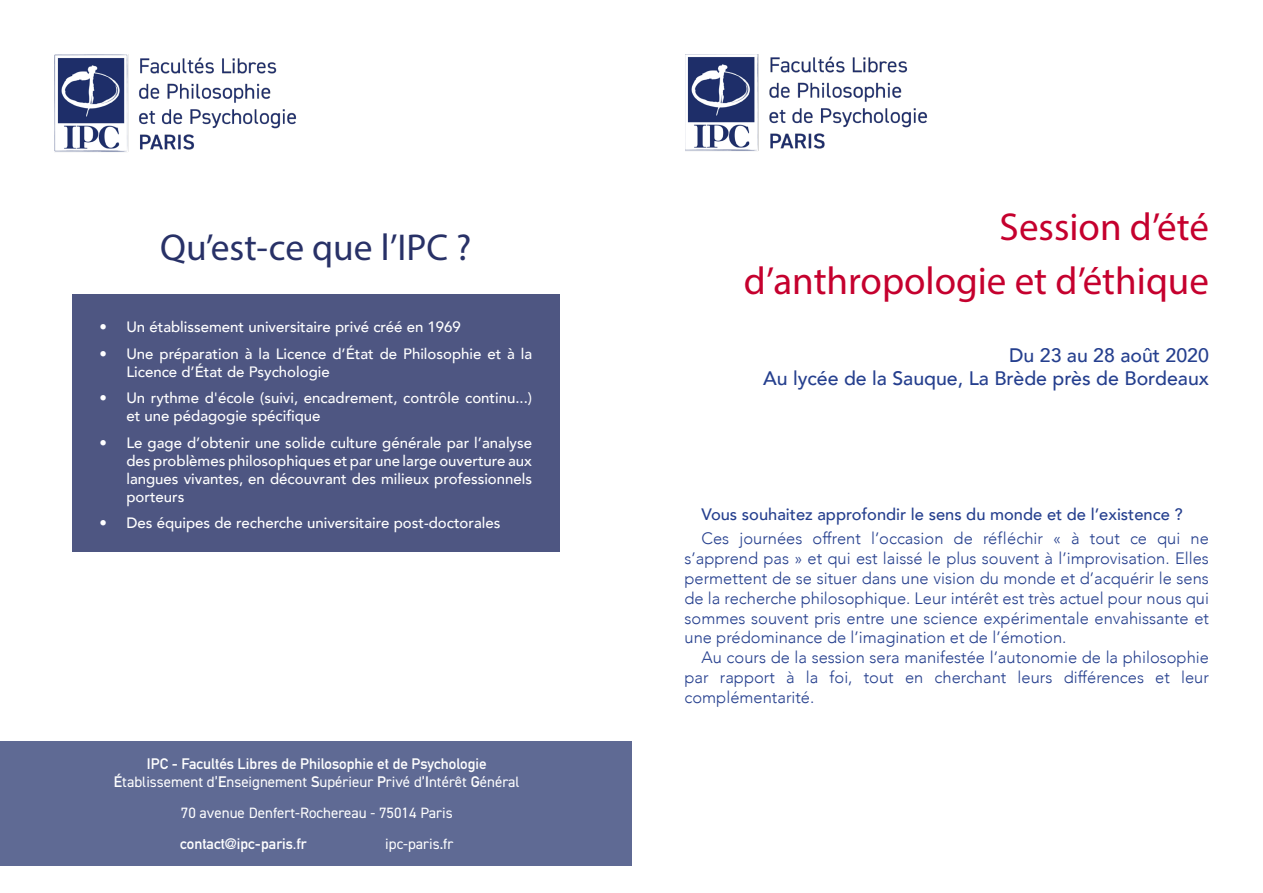
<style>
.page{position:relative;width:1263px;height:893px;background:#fff}
.page>*{position:absolute;margin:0;border:0;box-sizing:border-box;transform-origin:0 0}
.t1{font:39px "Myriad Pro";color:#c5002e}
.t2{font:37.5px "Myriad Pro";color:#283167}
.t3{font:500 19.5px "Avenir";color:#253f8e}
.t4{font:300 16.5px/19.8px "Avenir";color:#253f8e;text-align:justify}
.t5{font:500 16.5px "Avenir";color:#253f8e}
.t6{font:500 15px/18px "Avenir";color:#fff}
.t7{font:15px "DIN2014";color:#fff}
.t8{font:700 15px "DIN Alternate";color:#fff}
.s1{font-family:"DIN Alternate";font-weight:700}
</style>
<div class="page">
<img style="left:685px;top:54px;width:242px;height:97px">
<div style="left:72px;top:294px;width:487px;height:257px;background:#4e5682"></div>
<div style="left:0;top:741px;width:631px;height:125px;background:#5f6a94"></div>
<img style="left:54px;top:54px;width:243px;height:98px">
<p class="t2" style="left:160px;top:224px;width:313px">Qu’est-ce que l’IPC ?</p>
<p class="t6" style="left:99px;top:317px;width:363px">• Un établissement universitaire privé créé en 1969</p>
<p class="t6" style="left:126px;top:344px;width:407px;text-indent:-27px">• Une préparation à la Licence d’État de Philosophie et à la<br>Licence d’État de Psychologie</p>
<p class="t6" style="left:126px;top:388px;width:407px;text-indent:-27px">• Un rythme d'école (suivi, encadrement, contrôle continu...) et une pédagogie spécifique</p>
<p class="t6" style="left:126px;top:433px;width:407px;text-align:justify;text-indent:-27px">• Le gage d’obtenir une solide culture générale par l’analyse des problèmes philosophiques et par une large ouverture aux langues vivantes, en découvrant des milieux professionnels porteurs</p>
<p class="t6" style="left:99px;top:513px;width:403px">• Des équipes de recherche universitaire post-doctorales</p>
<p class="t8" style="left:147px;top:753px;width:341px">IPC - Facultés Libres de Philosophie et de Psychologie</p>
<p class="t7" style="left:114px;top:773px;width:407px"><span class="s1">É</span>tablissement d’<span class="s1">E</span>nseignement <span class="s1">S</span>upérieur <span class="s1">P</span>rivé d’<span class="s1">I</span>ntérêt <span class="s1">G</span>énéral</p>
<p class="t7" style="left:181px;top:803px;width:273px">70 avenue Denfert-Rochereau - 75014 Paris</p>
<p class="t8" style="left:180px;top:832px;width:128px">contact@ipc-paris.fr</p>
<p class="t7" style="left:385px;top:834px;width:70px">ipc-paris.fr</p>
<p class="t1" style="left:999px;top:203px;width:211px">Session d’été</p>
<p class="t1" style="left:744px;top:257px;width:467px">d’anthropologie et d’éthique</p>
<p class="t3" style="left:1009px;top:338px;width:201px">Du 23 au 28 août 2020</p>
<p class="t3" style="left:763px;top:362px;width:447px">Au lycée de la Sauque, La Brède près de Bordeaux</p>
<p class="t5" style="left:701px;top:500px;width:483px">Vous souhaitez approfondir le sens du monde et de l’existence ?</p>
<p class="t4" style="left:684px;top:529px;width:526px;text-indent:17px">Ces journées offrent l’occasion de réfléchir « à tout ce qui ne s’apprend pas » et qui est laissé le plus souvent à l’improvisation. Elles permettent de se situer dans une vision du monde et d’acquérir le sens de la recherche philosophique. Leur intérêt est très actuel pour nous qui sommes souvent pris entre une science expérimentale envahissante et une prédominance de l’imagination et de l’émotion.</p>
<p class="t4" style="left:684px;top:648px;width:526px;text-indent:17px">Au cours de la session sera manifestée l’autonomie de la philosophie par rapport à la foi, tout en cherchant leurs différences et leur complémentarité.</p>
</div>
